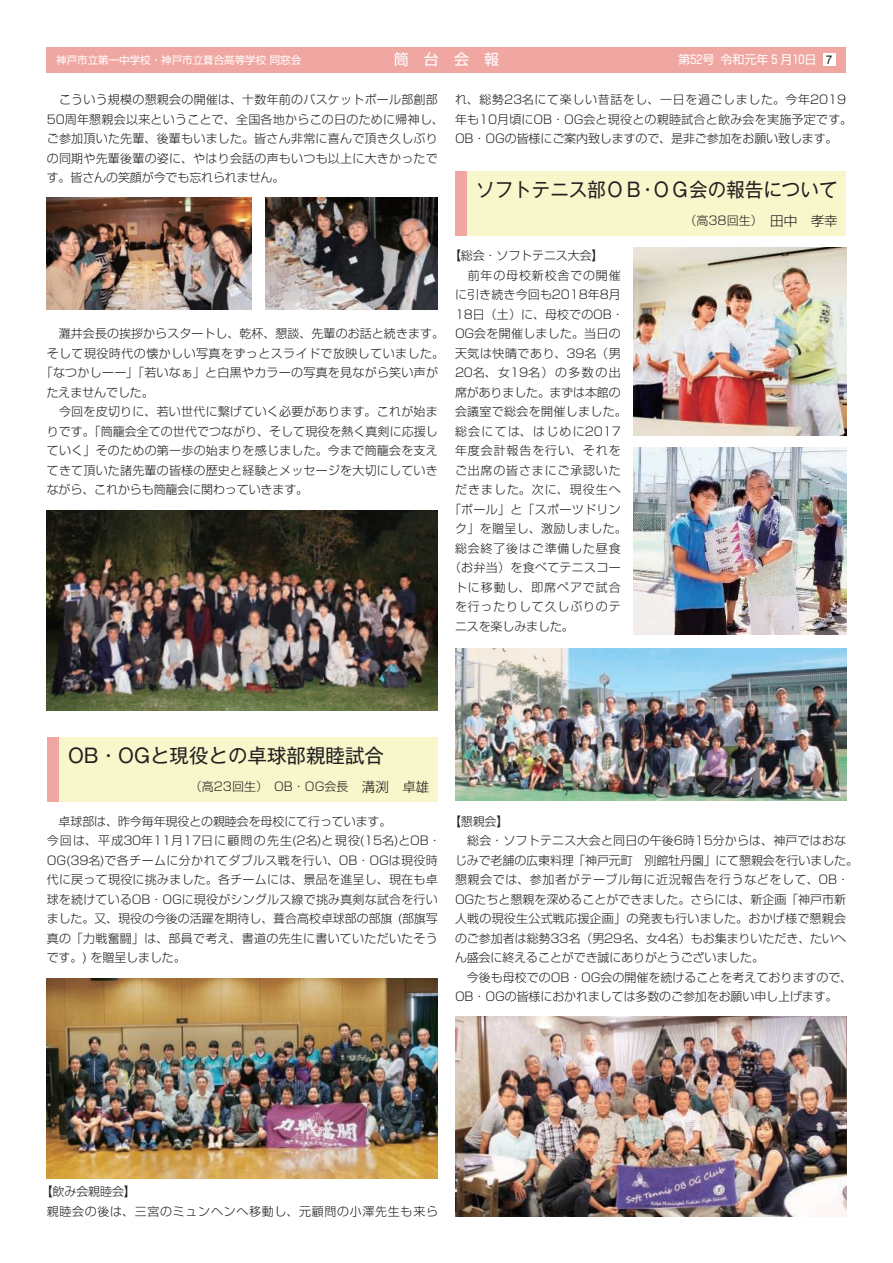
<style>
.page{position:relative;width:893px;height:1263px;background:#fff}
.page>*{position:absolute;margin:0;border:0;box-sizing:border-box;transform-origin:0 0}
.t1{font:19.5px "Gothic MB101 Pro";color:#231f20;scale:.95 1}
.t2{font:19.5px "Gothic MB101 Pro";color:#231f20}
.t3{font:15px "Shin Go Pro";color:#fff}
.t4{font:300 12px/19.5px "Shin Go Pro";letter-spacing:.02em;color:#231f20}
.t5{font:300 12px/19.5px "Shin Go Pro";color:#231f20}
.t6{font:300 12px "Shin Go Pro";letter-spacing:-.01em;color:#231f20}
.t7{font:300 12px "Shin Go Pro";letter-spacing:.07em;color:#231f20}
.t8{font:300 12px/19.5px "Shin Go Pro";letter-spacing:.06em;color:#231f20}
.t9{font:300 12px "Shin Go Pro";letter-spacing:.075em;color:#231f20}
.t10{font:12px "Shin Go Pro";color:#fff}
.t11{font:300 12px "Shin Go Pro";letter-spacing:.045em;color:#231f20}
.t12{font:300 12px "Shin Go Pro";letter-spacing:.105em;color:#231f20}
.t13{font:300 12px "Shin Go Pro";letter-spacing:.085em;color:#231f20}
.t14{font:10.5px "Shin Go Pro";color:#fff}
.s1{font-family:"Arial";color:#231f20}
.s2{font-size:13.5px}
</style>
<div class="page">
<div style="left:47px;top:47px;width:799px;height:25px;background:#f0a6a1"></div>
<div style="left:823px;top:53px;width:13px;height:13px;background:#fff"></div>
<div style="left:455px;top:172px;width:13px;height:64px;background:#f0a6a1"></div>
<div style="left:468px;top:172px;width:378px;height:64px;background:#f7f7cb"></div>
<div style="left:47px;top:737px;width:13px;height:65px;background:#f0a6a1"></div>
<div style="left:60px;top:737px;width:378px;height:65px;background:#f7f7cb"></div>
<img style="left:47px;top:979px;width:391px;height:200px">
<img style="left:47px;top:197px;width:205px;height:112px">
<img style="left:455px;top:648px;width:391px;height:152px">
<img style="left:634px;top:248px;width:212px;height:187px">
<img style="left:634px;top:447px;width:212px;height:187px">
<img style="left:47px;top:510px;width:391px;height:200px">
<img style="left:266px;top:197px;width:172px;height:112px">
<img style="left:455px;top:1016px;width:391px;height:200px">
<p class="t14" style="left:56px;top:51px;width:246px">神戸市立第一中学校・神戸市立葺合高等学校 同窓会</p>
<p class="t3" style="left:394px;top:47px;width:106px">筒台会報</p>
<p class="t10" style="left:678px;top:50px;width:156px">第52号 令和元年 5 月１０日 <span class="s1">7</span></p>
<p class="t4" style="left:455px;top:88px;width:399px">れ、総勢23名にて楽しい昔話をし、一日を過ごしました。今年2019年も10月頃にOB・OG会と現役との親睦試合と飲み会を実施予定です。<br>OB・OGの皆様にご案内致しますので、是非ご参加をお願い致します。</p>
<h1 class="t1" style="left:476px;top:174px;width:382px">ソフトテニス部ＯＢ・ＯＧ会の報告について</h1>
<p class="t4" style="left:684px;top:210px;width:155px">（高38回生）<span class="s2">　田中　孝幸</span></p>
<p class="t6" style="left:449px;top:246px;width:156px">【総会・ソフトテニス大会】</p>
<p class="t7" style="left:455px;top:265px;width:167px">　前年の母校新校舎での開催</p>
<p class="t5" style="left:455px;top:283px;width:167px">に引き続き今回も2018年8月</p>
<p class="t6" style="left:455px;top:304px;width:170px">18日（土）に、母校でのOB・</p>
<p class="t4" style="left:455px;top:322px;width:167px">OG会を開催しました。当日の</p>
<p class="t11" style="left:455px;top:343px;width:167px">天気は快晴であり、39名（男</p>
<p class="t6" style="left:455px;top:363px;width:167px">20名、女19名）の多数の出</p>
<p class="t6" style="left:455px;top:382px;width:167px">席がありました。まずは本館の</p>
<p class="t4" style="left:455px;top:400px;width:173px">会議室で総会を開催しました。</p>
<p class="t12" style="left:455px;top:421px;width:167px">総会にては、はじめに2017</p>
<p class="t9" style="left:455px;top:441px;width:167px">年度会計報告を行い、それを</p>
<p class="t7" style="left:455px;top:460px;width:167px">ご出席の皆さまにご承認いた</p>
<p class="t13" style="left:455px;top:480px;width:167px">だきました。次に、現役生へ</p>
<p class="t4" style="left:449px;top:498px;width:173px">「ボール」と「スポーツドリン</p>
<p class="t4" style="left:455px;top:517px;width:173px">ク」を贈呈し、激励しました。</p>
<p class="t7" style="left:455px;top:538px;width:167px">総会終了後はご準備した昼食</p>
<p class="t4" style="left:449px;top:556px;width:173px">（お弁当）を食べてテニスコー</p>
<p class="t9" style="left:455px;top:577px;width:167px">トに移動し、即席ペアで試合</p>
<p class="t7" style="left:455px;top:597px;width:167px">を行ったりして久しぶりのテ</p>
<p class="t6" style="left:455px;top:616px;width:120px">ニスを楽しみました。</p>
<p class="t4" style="left:47px;top:88px;width:399px">　こういう規模の懇親会の開催は、十数年前のバスケットボール部創部50周年懇親会以来ということで、全国各地からこの日のために帰神し、ご参加頂いた先輩、後輩もいました。皆さん非常に喜んで頂き久しぶりの同期や先輩後輩の姿に、やはり会話の声もいつも以上に大きかったです。皆さんの笑顔が今でも忘れられません。</p>
<p class="t4" style="left:47px;top:322px;width:399px">　灘井会長の挨拶からスタートし、乾杯、懇談、先輩のお話と続きます。</p>
<p class="t4" style="left:47px;top:342px;width:399px">そして現役時代の懐かしい写真をずっとスライドで放映していました。</p>
<p class="t4" style="left:41px;top:361px;width:399px">「なつかしーー」「若いなぁ」と白黒やカラーの写真を見ながら笑い声が</p>
<p class="t6" style="left:47px;top:382px;width:109px">たえませんでした。</p>
<p class="t4" style="left:47px;top:400px;width:393px">　今回を皮切りに、若い世代に繋げていく必要があります。これが始ま</p>
<p class="t4" style="left:47px;top:420px;width:393px">りです。「筒籠会全ての世代でつながり、そして現役を熱く真剣に応援し</p>
<p class="t4" style="left:47px;top:439px;width:393px">ていく」そのための第一歩の始まりを感じました。今まで筒籠会を支え</p>
<p class="t4" style="left:47px;top:459px;width:393px">てきて頂いた諸先輩の皆様の歴史と経験とメッセージを大切にしていき</p>
<p class="t6" style="left:47px;top:480px;width:263px">ながら、これからも筒籠会に関わっていきます。</p>
<h1 class="t2" style="left:68px;top:739px;width:317px">OB・OGと現役との卓球部親睦試合</h1>
<p class="t5" style="left:190px;top:775px;width:241px">（高23回生）　OB・OG会長<span class="s2">　溝渕　卓雄</span></p>
<p class="t4" style="left:47px;top:810px;width:396px;text-indent:12px">卓球部は、昨今毎年現役との親睦会を母校にて行っています。<br>今回は、平成30年11月17日に顧問の先生(2名)と現役(15名)とOB・OG(39名)で各チームに分かれてダブルス戦を行い、OB・OGは現役時代に戻って現役に挑みました。各チームには、景品を進呈し、現在も卓球を続けているOB・OGに現役がシングルス線で挑み真剣な試合を行いました。又、現役の今後の活躍を期待し、葺合高校卓球部の部旗 (部旗写真の「力戦奮闘」は、部員で考え、書道の先生に書いていただいたそうです。) を贈呈しました。</p>
<p class="t5" style="left:455px;top:810px;width:405px;text-indent:-6px">【懇親会】<br>　総会・ソフトテニス大会と同日の午後6時15分からは、神戸ではおなじみで老舗の広東料理「神戸元町　別館牡丹園」にて懇親会を行いました。懇親会では、参加者がテーブル毎に近況報告を行うなどをして、OB・OGたちと懇親を深めることができました。さらには、新企画「神戸市新人戦の現役生公式戦応援企画」の発表も行いました。おかげ様で懇親会のご参加者は総勢33名（男29名、女4名）もお集まりいただき、たいへん盛会に終えることができ誠にありがとうございました。<br>　今後も母校でのOB・OG会の開催を続けることを考えておりますので、OB・OGの皆様におかれましては多数のご参加をお願い申し上げます。</p>
<p class="t8" style="left:47px;top:1180px;width:393px;text-indent:-6px">【飲み会親睦会】<br>親睦会の後は、三宮のミュンヘンへ移動し、元顧問の小澤先生も来ら</p>
</div>
